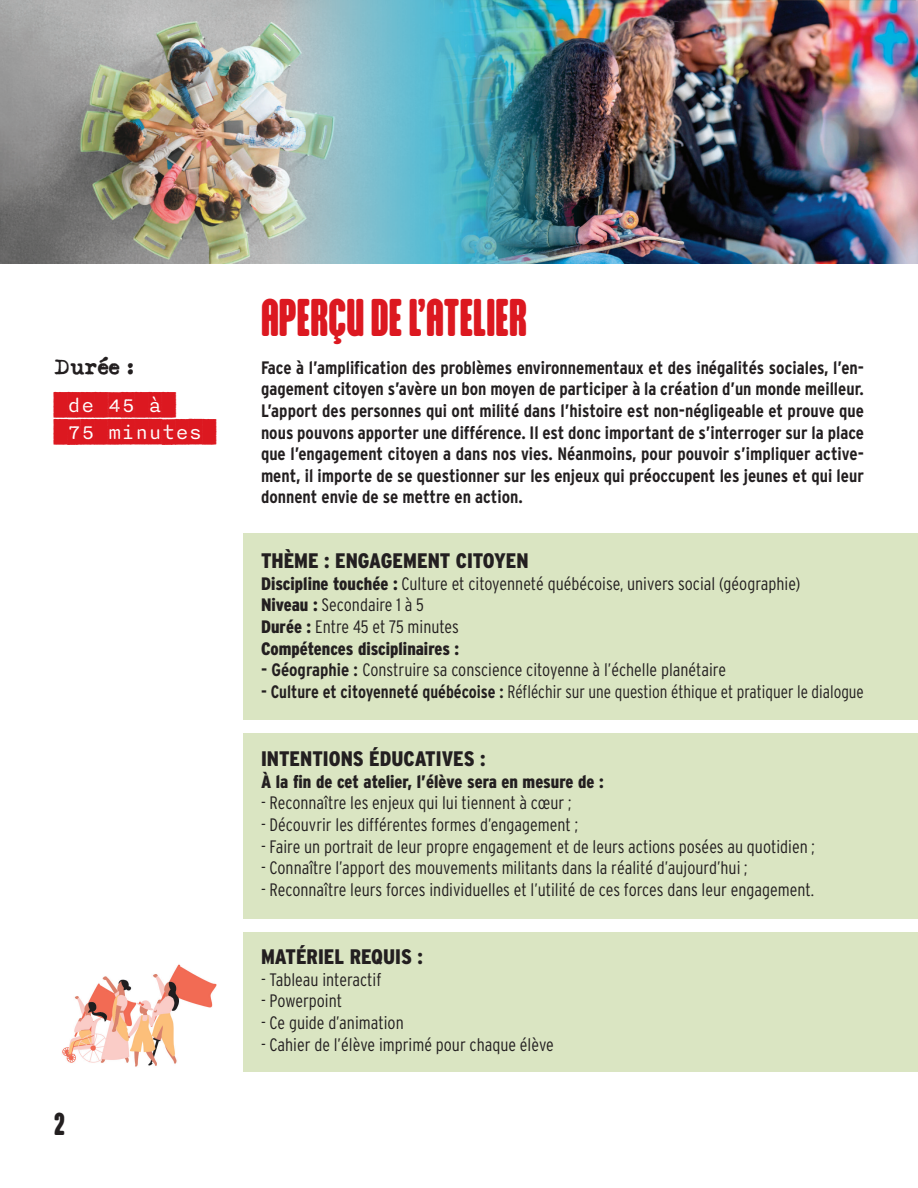
<style>
.page{position:relative;width:918px;height:1188px;background:#fff}
.page>*{position:absolute;margin:0;border:0;box-sizing:border-box;transform-origin:0 0}
.t1{font:900 45px "Aptly";color:#dc1820}
.t2{font:900 27px "Aptly";color:#231f20}
.t3{font:22.5px/27px "Nitti Typewriter Cameo";color:#dc1820}
.t4{font:900 21px "Interstate Condensed";color:#231f20}
.t5{font:700 21px "Typeka";color:#231f20}
.t6{font:300 18px/21.6px "Interstate Condensed";color:#231f20}
.t7{font:700 18px/21.6px "Interstate Condensed";color:#231f20;text-align:justify}
.t8{font:300 18px "Interstate Condensed";color:#231f20;scale:.95 1}
.t9{font:900 18px "Interstate Condensed";color:#231f20}
.s1{font-weight:900}
.s2{font-weight:700}
</style>
<div class="page">
<div style="left:243px;top:932px;width:675px;height:139px;background:#dae5c2"></div>
<div style="left:243px;top:534px;width:675px;height:186px;background:#dae5c2"></div>
<div style="left:243px;top:733px;width:675px;height:186px;background:#dae5c2"></div>
<img style="left:62px;top:964px;width:155px;height:103px">
<img style="left:0;top:0;width:282px;height:264px">
<svg style="left:282px;top:0;width:147px;height:264px"></svg>
<img style="left:429px;top:0;width:489px;height:264px">
<p class="t5" style="left:54px;top:353px;width:81px">Durée :</p>
<p class="t3" style="left:68px;top:392px;width:136px">DE 45 À<br>75 MINUTES</p>
<h2 class="t2" style="left:54px;top:1107px;width:12px">2</h2>
<h1 class="t1" style="left:261px;top:290px;width:268px">APERÇU DE L’ATELIER</h1>
<p class="t7" style="left:261px;top:357px;width:605px">Face à l’amplification des problèmes environnementaux et des inégalités sociales, l’en&shy;gagement citoyen s’avère un bon moyen de participer à la création d’un monde meilleur.<br>L’apport des personnes qui ont milité dans l’histoire est non-négligeable et prouve que nous pouvons apporter une différence. Il est donc important de s’interroger sur la place que l’engagement citoyen a dans nos vies. Néanmoins, pour pouvoir s’impliquer active&shy;ment, il importe de se questionner sur les enjeux qui préoccupent les jeunes et qui leur donnent envie de se mettre en action.</p>
<p class="t4" style="left:261px;top:549px;width:269px">THÈME : ENGAGEMENT CITOYEN</p>
<p class="t6" style="left:261px;top:573px;width:541px"><span class="s1">Discipline touchée :</span> Culture et citoyenneté québécoise, univers social (géographie)<br><span class="s1">Niveau :</span> Secondaire 1 à 5<br><span class="s1">Durée :</span> Entre 45 et 75 minutes<br><span class="s1">Compétences disciplinaires :</span></p>
<p class="t6" style="left:261px;top:659px;width:467px"><span class="s2">- Géographie :</span> Construire sa conscience citoyenne à l’échelle planétaire</p>
<p class="t8" style="left:261px;top:681px;width:636px"><span class="s2">- Culture et citoyenneté québécoise :</span> Réfléchir sur une question éthique et pratiquer le dialogue</p>
<p class="t4" style="left:261px;top:747px;width:226px">INTENTIONS ÉDUCATIVES :</p>
<p class="t9" style="left:261px;top:772px;width:344px">À la fin de cet atelier, l’élève sera en mesure de :</p>
<p class="t6" style="left:261px;top:792px;width:312px">- Reconnaître les enjeux qui lui tiennent à cœur ;</p>
<p class="t6" style="left:261px;top:814px;width:319px">- Découvrir les différentes formes d’engagement ;</p>
<p class="t6" style="left:261px;top:835px;width:555px">- Faire un portrait de leur propre engagement et de leurs actions posées au quotidien ;</p>
<p class="t6" style="left:261px;top:857px;width:488px">- Connaître l’apport des mouvements militants dans la réalité d’aujourd’hui ;</p>
<p class="t6" style="left:261px;top:879px;width:555px">- Reconnaître leurs forces individuelles et l’utilité de ces forces dans leur engagement.</p>
<p class="t4" style="left:261px;top:945px;width:163px">MATÉRIEL REQUIS :</p>
<p class="t6" style="left:261px;top:969px;width:122px">- Tableau interactif</p>
<p class="t6" style="left:261px;top:990px;width:83px">- Powerpoint</p>
<p class="t6" style="left:261px;top:1012px;width:144px">- Ce guide d’animation</p>
<p class="t6" style="left:261px;top:1033px;width:295px">- Cahier de l’élève imprimé pour chaque élève</p>
</div>
